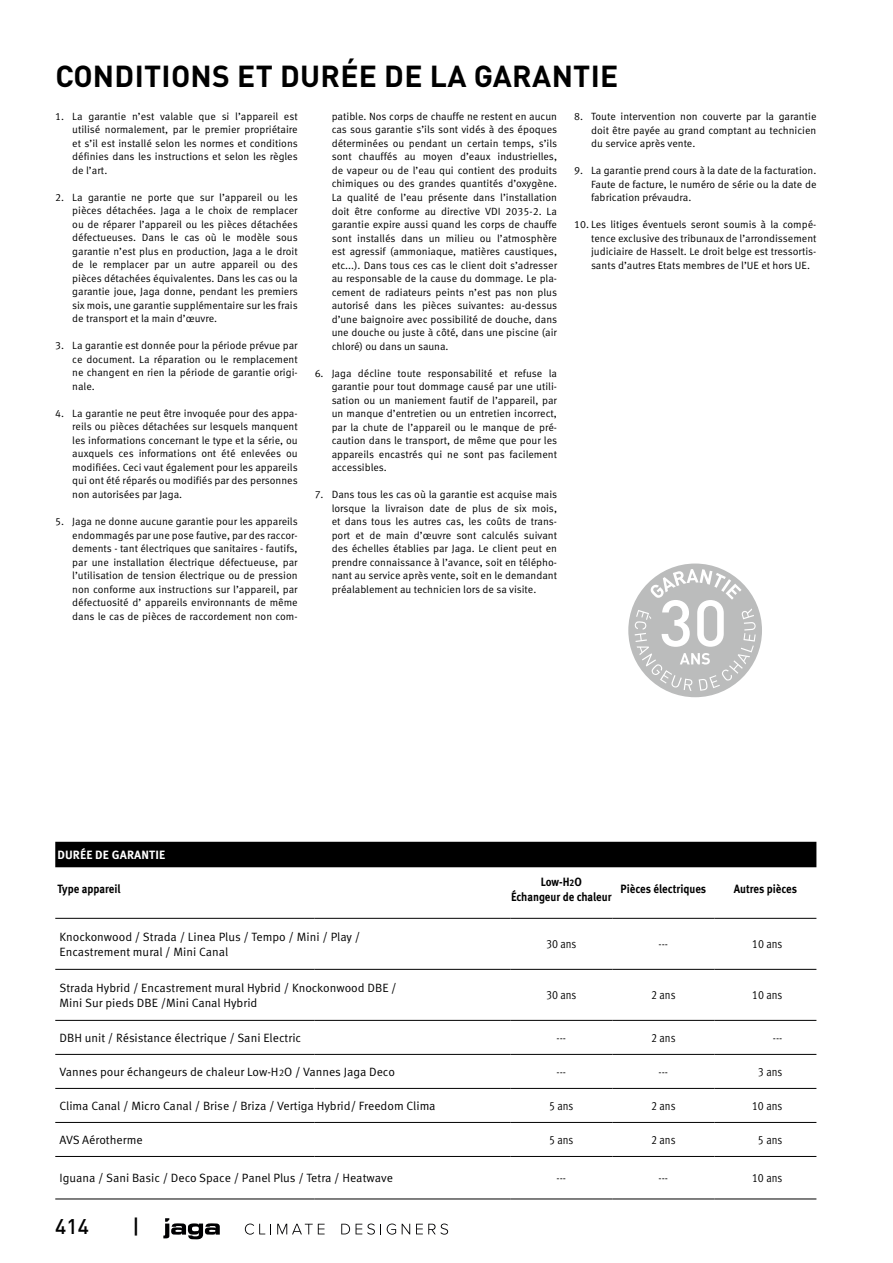
<style>
.page{position:relative;width:893px;height:1263px;background:#fff}
.page>*{position:absolute;margin:0;border:0;box-sizing:border-box;transform-origin:0 0}
.t1{font:700 30px "DIN Pro";letter-spacing:.01em;color:#000}
.t2{font:500 21px "DIN Pro";color:#000}
.t3{font:12px/15px "Meta Pro";color:#000}
.t4{font:12px "Meta Pro Cond Norm";color:#000}
.t5{font:700 12px/15px "Meta Pro";color:#000;text-align:center;scale:.9 1}
.t6{font:700 12px "Meta Pro";letter-spacing:.01em;color:#fff}
.t7{font:10.5px/13.5px "Meta Pro";color:#000;text-align:justify}
.s1{font-size:9.6px}
</style>
<div class="page">
<div style="left:55px;top:842px;width:761px;height:25px;background:#000"></div>
<hr style="left:55px;top:918px;width:260px;height:1px;background:#000">
<hr style="left:315px;top:918px;width:195px;height:1px;background:#000">
<hr style="left:510px;top:918px;width:102px;height:1px;background:#000">
<hr style="left:612px;top:918px;width:102px;height:1px;background:#000">
<hr style="left:714px;top:918px;width:102px;height:1px;background:#000">
<hr style="left:55px;top:969px;width:260px;height:1px;background:#000">
<hr style="left:315px;top:969px;width:195px;height:1px;background:#000">
<hr style="left:510px;top:969px;width:102px;height:1px;background:#000">
<hr style="left:612px;top:969px;width:102px;height:1px;background:#000">
<hr style="left:714px;top:969px;width:102px;height:1px;background:#000">
<hr style="left:55px;top:1020px;width:260px;height:1px;background:#000">
<hr style="left:315px;top:1020px;width:195px;height:1px;background:#000">
<hr style="left:510px;top:1020px;width:102px;height:1px;background:#000">
<hr style="left:612px;top:1020px;width:102px;height:1px;background:#000">
<hr style="left:714px;top:1020px;width:102px;height:1px;background:#000">
<hr style="left:55px;top:1054px;width:260px;height:1px;background:#000">
<hr style="left:315px;top:1054px;width:195px;height:1px;background:#000">
<hr style="left:510px;top:1054px;width:102px;height:1px;background:#000">
<hr style="left:612px;top:1054px;width:102px;height:1px;background:#000">
<hr style="left:714px;top:1054px;width:102px;height:1px;background:#000">
<hr style="left:55px;top:1088px;width:260px;height:1px;background:#000">
<hr style="left:315px;top:1088px;width:195px;height:1px;background:#000">
<hr style="left:510px;top:1088px;width:102px;height:1px;background:#000">
<hr style="left:612px;top:1088px;width:102px;height:1px;background:#000">
<hr style="left:714px;top:1088px;width:102px;height:1px;background:#000">
<hr style="left:55px;top:1122px;width:260px;height:1px;background:#000">
<hr style="left:315px;top:1122px;width:195px;height:1px;background:#000">
<hr style="left:510px;top:1122px;width:102px;height:1px;background:#000">
<hr style="left:612px;top:1122px;width:102px;height:1px;background:#000">
<hr style="left:714px;top:1122px;width:102px;height:1px;background:#000">
<hr style="left:55px;top:1156px;width:260px;height:1px;background:#000">
<hr style="left:315px;top:1156px;width:195px;height:1px;background:#000">
<hr style="left:510px;top:1156px;width:102px;height:1px;background:#000">
<hr style="left:612px;top:1156px;width:102px;height:1px;background:#000">
<hr style="left:714px;top:1156px;width:102px;height:1px;background:#000">
<hr style="left:55px;top:1199px;width:260px;height:1px;background:#000">
<hr style="left:315px;top:1199px;width:195px;height:1px;background:#000">
<hr style="left:510px;top:1199px;width:102px;height:1px;background:#000">
<hr style="left:612px;top:1199px;width:102px;height:1px;background:#000">
<hr style="left:714px;top:1199px;width:102px;height:1px;background:#000">
<svg style="left:245px;top:1223px;width:26px;height:11px"></svg>
<svg style="left:277px;top:1224px;width:48px;height:10px"></svg>
<svg style="left:341px;top:1224px;width:9px;height:10px"></svg>
<svg style="left:356px;top:1223px;width:25px;height:11px"></svg>
<svg style="left:387px;top:1223px;width:9px;height:11px"></svg>
<svg style="left:402px;top:1224px;width:8px;height:10px"></svg>
<svg style="left:416px;top:1223px;width:32px;height:11px"></svg>
<svg style="left:163px;top:1218px;width:57px;height:21px"></svg>
<svg style="left:628px;top:563px;width:134px;height:134px"></svg>
<h1 class="t1" style="left:55px;top:55px;width:564px">CONDITIONS ET DURÉE DE LA GARANTIE</h1>
<p class="t7" style="left:72px;top:110px;width:227px;text-indent:-17px">1. La garantie n’est valable que si l’appareil est utilisé normalement, par le premier propriétaire et s’il est installé selon les normes et conditions définies dans les instructions et selon les règles de l’art.</p>
<p class="t7" style="left:72px;top:191px;width:227px;text-indent:-17px">2. La garantie ne porte que sur l’appareil ou les pièces détachées. Jaga a le choix de remplacer ou de réparer l’appareil ou les pièces détachées défectueuses. Dans le cas où le modèle sous garantie n’est plus en production, Jaga a le droit de le remplacer par un autre appareil ou des pièces détachées équivalentes. Dans les cas ou la garantie joue, Jaga donne, pendant les premiers six mois, une garantie supplémentaire sur les frais de transport et la main d’œuvre.</p>
<p class="t7" style="left:72px;top:339px;width:227px;text-indent:-17px">3. La garantie est donnée pour la période prévue par ce document. La réparation ou le remplacement ne changent en rien la période de garantie origi&shy;nale.</p>
<p class="t7" style="left:72px;top:407px;width:227px;text-indent:-17px">4. La garantie ne peut être invoquée pour des appa&shy;reils ou pièces détachées sur lesquels manquent les informations concernant le type et la série, ou auxquels ces informations ont été enlevées ou modifiées. Ceci vaut également pour les appareils qui ont été réparés ou modifiés par des personnes non autorisées par Jaga.</p>
<p class="t7" style="left:72px;top:515px;width:227px;text-indent:-17px">5. Jaga ne donne aucune garantie pour les appareils endommagés par une pose fautive, par des raccor&shy;dements - tant électriques que sanitaires - fautifs, par une installation électrique défectueuse, par l’utilisation de tension électrique ou de pression non conforme aux instructions sur l’appareil, par défectuosité d’ appareils environnants de même dans le cas de pièces de raccordement non com-</p>
<p class="t7" style="left:332px;top:110px;width:227px">patible. Nos corps de chauffe ne restent en aucun cas sous garantie s’ils sont vidés à des époques déterminées ou pendant un certain temps, s’ils sont chauffés au moyen d’eaux industrielles, de vapeur ou de l’eau qui contient des produits chimiques ou des grandes quantités d’oxygène.<br>La qualité de l’eau présente dans l’installation doit être conforme au directive VDI 2035-2. La garantie expire aussi quand les corps de chauffe sont installés dans un milieu ou l’atmosphère est agressif (ammoniaque, matières caustiques, etc...). Dans tous ces cas le client doit s’adresser au responsable de la cause du dommage. Le pla&shy;cement de radiateurs peints n’est pas non plus autorisé dans les pièces suivantes: au-dessus d’une baignoire avec possibilité de douche, dans une douche ou juste à côté, dans une piscine (air chloré) ou dans un sauna.</p>
<p class="t7" style="left:332px;top:366px;width:227px;text-indent:-17px">6. Jaga décline toute responsabilité et refuse la garantie pour tout dommage causé par une utili&shy;sation ou un maniement fautif de l’appareil, par un manque d’entretien ou un entretien incorrect, par la chute de l’appareil ou le manque de pré&shy;caution dans le transport, de même que pour les appareils encastrés qui ne sont pas facilement accessibles.</p>
<p class="t7" style="left:332px;top:488px;width:227px;text-indent:-17px">7. Dans tous les cas où la garantie est acquise mais lorsque la livraison date de plus de six mois, et dans tous les autres cas, les coûts de trans&shy;port et de main d’œuvre sont calculés suivant des échelles établies par Jaga. Le client peut en prendre connaissance à l’avance, soit en télépho&shy;nant au service après vente, soit en le demandant préalablement au technicien lors de sa visite.</p>
<p class="t7" style="left:591px;top:110px;width:227px;text-indent:-17px">8. Toute intervention non couverte par la garantie doit être payée au grand comptant au technicien du service après vente.</p>
<p class="t7" style="left:591px;top:164px;width:227px;text-indent:-17px">9. La garantie prend cours à la date de la facturation.<br>Faute de facture, le numéro de série ou la date de fabrication prévaudra.</p>
<p class="t7" style="left:591px;top:218px;width:227px;text-indent:-17px">10. Les litiges éventuels seront soumis à la compé&shy;tence exclusive des tribunaux de l’arrondissement judiciaire de Hasselt. Le droit belge est tressortis&shy;sants d’autres Etats membres de l’UE et hors UE.</p>
<p class="t6" style="left:57px;top:847px;width:109px">DURÉE DE GARANTIE</p>
<p class="t5" style="left:57px;top:881px;width:72px">Type appareil</p>
<p class="t5" style="left:511px;top:874px;width:113px">Low-H<span class="s1">2</span>O<br>Échangeur de chaleur</p>
<p class="t5" style="left:621px;top:881px;width:97px">Pièces électriques</p>
<p class="t5" style="left:734px;top:881px;width:72px">Autres pièces</p>
<p class="t3" style="left:60px;top:929px;width:302px">Knockonwood / Strada / Linea Plus / Tempo / Mini / Play /<br>Encastrement mural / Mini Canal</p>
<p class="t4" style="left:546px;top:935px;width:32px">30 ans</p>
<p class="t4" style="left:659px;top:935px;width:11px">---</p>
<p class="t4" style="left:752px;top:935px;width:32px">10 ans</p>
<p class="t3" style="left:60px;top:980px;width:339px">Strada Hybrid / Encastrement mural Hybrid / Knockonwood DBE /<br>Mini Sur pieds DBE /Mini Canal Hybrid</p>
<p class="t4" style="left:546px;top:986px;width:32px">30 ans</p>
<p class="t4" style="left:651px;top:986px;width:26px">2 ans</p>
<p class="t4" style="left:752px;top:986px;width:32px">10 ans</p>
<p class="t3" style="left:60px;top:1030px;width:243px">DBH unit / Résistance électrique / Sani Electric</p>
<p class="t4" style="left:556px;top:1029px;width:11px">---</p>
<p class="t4" style="left:651px;top:1029px;width:26px">2 ans</p>
<p class="t4" style="left:773px;top:1029px;width:11px">---</p>
<p class="t3" style="left:60px;top:1064px;width:337px">Vannes pour échangeurs de chaleur Low-H<span class="s1">2</span>O / Vannes Jaga Deco</p>
<p class="t4" style="left:556px;top:1063px;width:11px">---</p>
<p class="t4" style="left:659px;top:1063px;width:11px">---</p>
<p class="t4" style="left:758px;top:1063px;width:26px">3 ans</p>
<p class="t3" style="left:60px;top:1098px;width:378px">Clima Canal / Micro Canal / Brise / Briza / Vertiga Hybrid/ Freedom Clima</p>
<p class="t4" style="left:549px;top:1097px;width:26px">5 ans</p>
<p class="t4" style="left:651px;top:1097px;width:26px">2 ans</p>
<p class="t4" style="left:752px;top:1097px;width:32px">10 ans</p>
<p class="t3" style="left:60px;top:1132px;width:85px">AVS Aérotherme</p>
<p class="t4" style="left:549px;top:1131px;width:26px">5 ans</p>
<p class="t4" style="left:651px;top:1131px;width:26px">2 ans</p>
<p class="t4" style="left:758px;top:1131px;width:26px">5 ans</p>
<p class="t3" style="left:60px;top:1171px;width:335px">Iguana / Sani Basic / Deco Space / Panel Plus / Tetra / Heatwave</p>
<p class="t4" style="left:556px;top:1169px;width:11px">---</p>
<p class="t4" style="left:659px;top:1169px;width:11px">---</p>
<p class="t4" style="left:752px;top:1169px;width:32px">10 ans</p>
<h2 class="t2" style="left:55px;top:1212px;width:35px">414</h2>
<h2 class="t2" style="left:132px;top:1212px;width:9px">|</h2>
</div>
